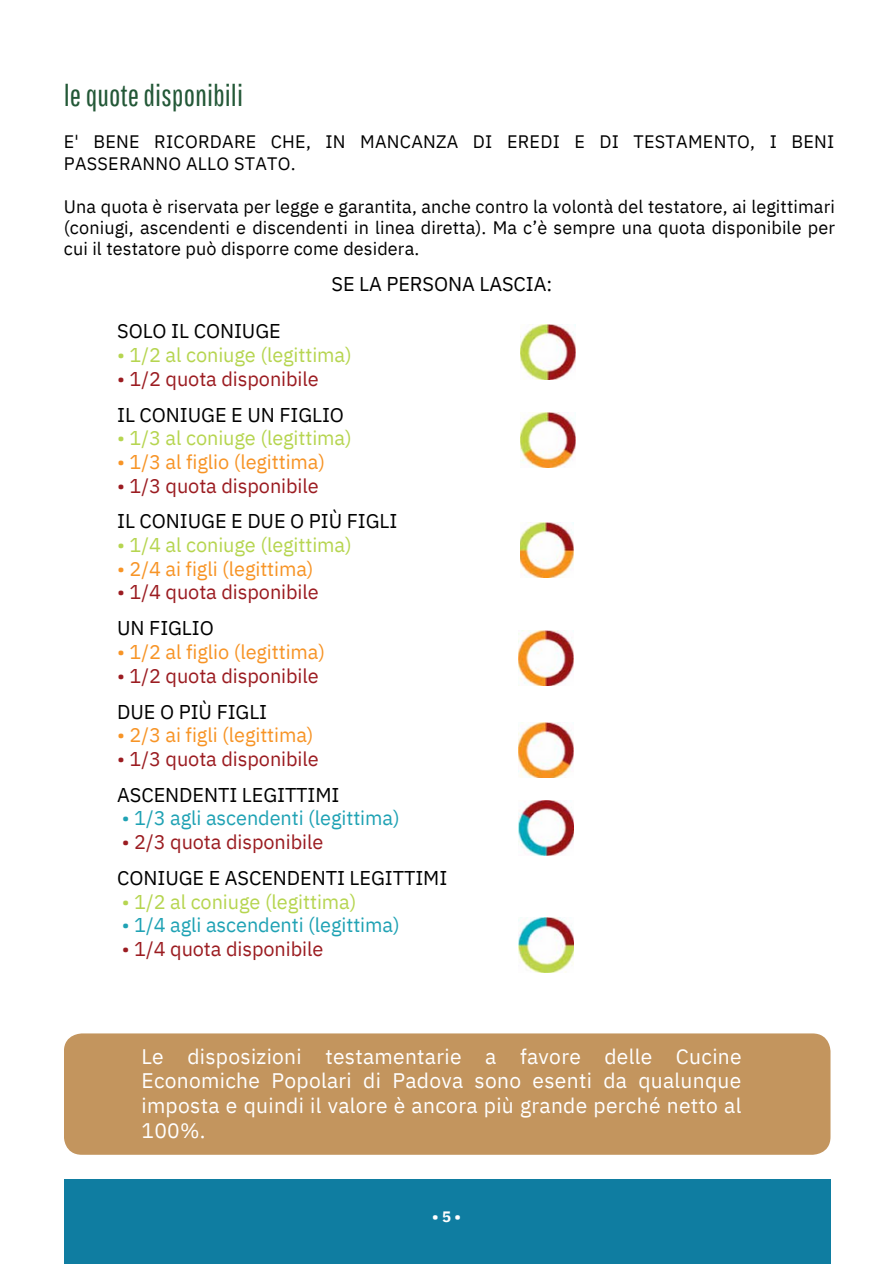
<style>
.page{position:relative;width:894px;height:1264px;background:#fff}
.page>*{position:absolute;margin:0;border:0;box-sizing:border-box;transform-origin:0 0}
.t1{font:30px "Pathway Gothic One";color:#235837}
.t2{font:21px/24.8px "IBM Plex Sans";letter-spacing:.015em;color:#fff;text-align:justify}
.t3{font:19.95px "IBM Plex Sans";letter-spacing:-.005em;color:#9b1c21}
.t4{font:19.95px "IBM Plex Sans";letter-spacing:-.005em;color:#000}
.t5{font:19.95px "IBM Plex Sans";letter-spacing:-.005em;color:#b6d550}
.t6{font:19.95px "IBM Plex Sans";letter-spacing:-.005em;color:#f79426}
.t7{font:19.95px "IBM Plex Sans";letter-spacing:-.005em;color:#1fa2b4}
.t8{font:18px/21.5px "IBM Plex Sans";letter-spacing:.015em;color:#000}
.t9{font:700 15px "IBM Plex Sans";color:#fff}
</style>
<div class="page">
<div style="left:64px;top:1179px;width:765px;height:84px;background:#0f7da1"></div>
<div style="left:64px;top:1033px;width:765px;height:121px;background:#c3955e;border-radius:18px"></div>
<img style="left:520px;top:324px;width:55px;height:55px">
<img style="left:520px;top:412px;width:55px;height:55px">
<img style="left:520px;top:522px;width:53px;height:55px">
<img style="left:518px;top:630px;width:55px;height:55px">
<img style="left:518px;top:722px;width:55px;height:55px">
<img style="left:518px;top:800px;width:55px;height:55px">
<img style="left:518px;top:917px;width:55px;height:55px">
<h1 class="t1" style="left:64px;top:77px;width:181px">lequotedisponibili</h1>
<p class="t8" style="left:64px;top:131px;width:771px">E' BENE RICORDARE CHE, IN MANCANZA DI EREDI E DI TESTAMENTO, I BENI<br>PASSERANNO ALLO STATO.</p>
<p class="t8" style="left:64px;top:195px;width:772px;text-align:justify">Una quota è riservata per legge e garantita, anche contro la volontà del testatore, ai legittimari (coniugi, ascendenti e discendenti in linea diretta). Ma c’è sempre una quota disponibile per cui il testatore può disporre come desidera.</p>
<p class="t4" style="left:331px;top:270px;width:222px">SE LA PERSONA LASCIA:</p>
<p class="t4" style="left:117px;top:318px;width:165px">SOLO IL CONIUGE</p>
<p class="t5" style="left:117px;top:341px;width:236px">• 1/2 al coniuge (legittima)</p>
<p class="t3" style="left:117px;top:365px;width:203px">• 1/2 quota disponibile</p>
<p class="t4" style="left:117px;top:401px;width:228px">IL CONIUGE E UN FIGLIO</p>
<p class="t5" style="left:117px;top:425px;width:236px">• 1/3 al coniuge (legittima)</p>
<p class="t6" style="left:117px;top:448px;width:209px">• 1/3 al figlio (legittima)</p>
<p class="t3" style="left:117px;top:472px;width:203px">• 1/3 quota disponibile</p>
<p class="t4" style="left:117px;top:508px;width:281px">IL CONIUGE E DUE O PIÙ FIGLI</p>
<p class="t5" style="left:117px;top:531px;width:236px">• 1/4 al coniuge (legittima)</p>
<p class="t6" style="left:117px;top:555px;width:198px">• 2/4 ai figli (legittima)</p>
<p class="t3" style="left:117px;top:579px;width:203px">• 1/4 quota disponibile</p>
<p class="t4" style="left:117px;top:615px;width:98px">UN FIGLIO</p>
<p class="t6" style="left:117px;top:638px;width:209px">• 1/2 al figlio (legittima)</p>
<p class="t3" style="left:117px;top:662px;width:203px">• 1/2 quota disponibile</p>
<p class="t4" style="left:117px;top:698px;width:151px">DUE O PIÙ FIGLI</p>
<p class="t6" style="left:117px;top:721px;width:198px">• 2/3 ai figli (legittima)</p>
<p class="t3" style="left:117px;top:745px;width:203px">• 1/3 quota disponibile</p>
<p class="t4" style="left:117px;top:781px;width:224px">ASCENDENTI LEGITTIMI</p>
<p class="t7" style="left:122px;top:805px;width:279px">• 1/3 agli ascendenti (legittima)</p>
<p class="t3" style="left:122px;top:828px;width:203px">• 2/3 quota disponibile</p>
<p class="t4" style="left:117px;top:864px;width:331px">CONIUGE E ASCENDENTI LEGITTIMI</p>
<p class="t5" style="left:122px;top:888px;width:236px">• 1/2 al coniuge (legittima)</p>
<p class="t7" style="left:122px;top:911px;width:279px">• 1/4 agli ascendenti (legittima)</p>
<p class="t3" style="left:122px;top:935px;width:203px">• 1/4 quota disponibile</p>
<p class="t2" style="left:141px;top:1043px;width:601px">Le disposizioni testamentarie a favore delle Cucine Economiche Popolari di Padova sono esenti da qualunque imposta e quindi il valore è ancora più grande perché netto al 100%.</p>
<p class="t9" style="left:432px;top:1206px;width:30px">•5•</p>
</div>
